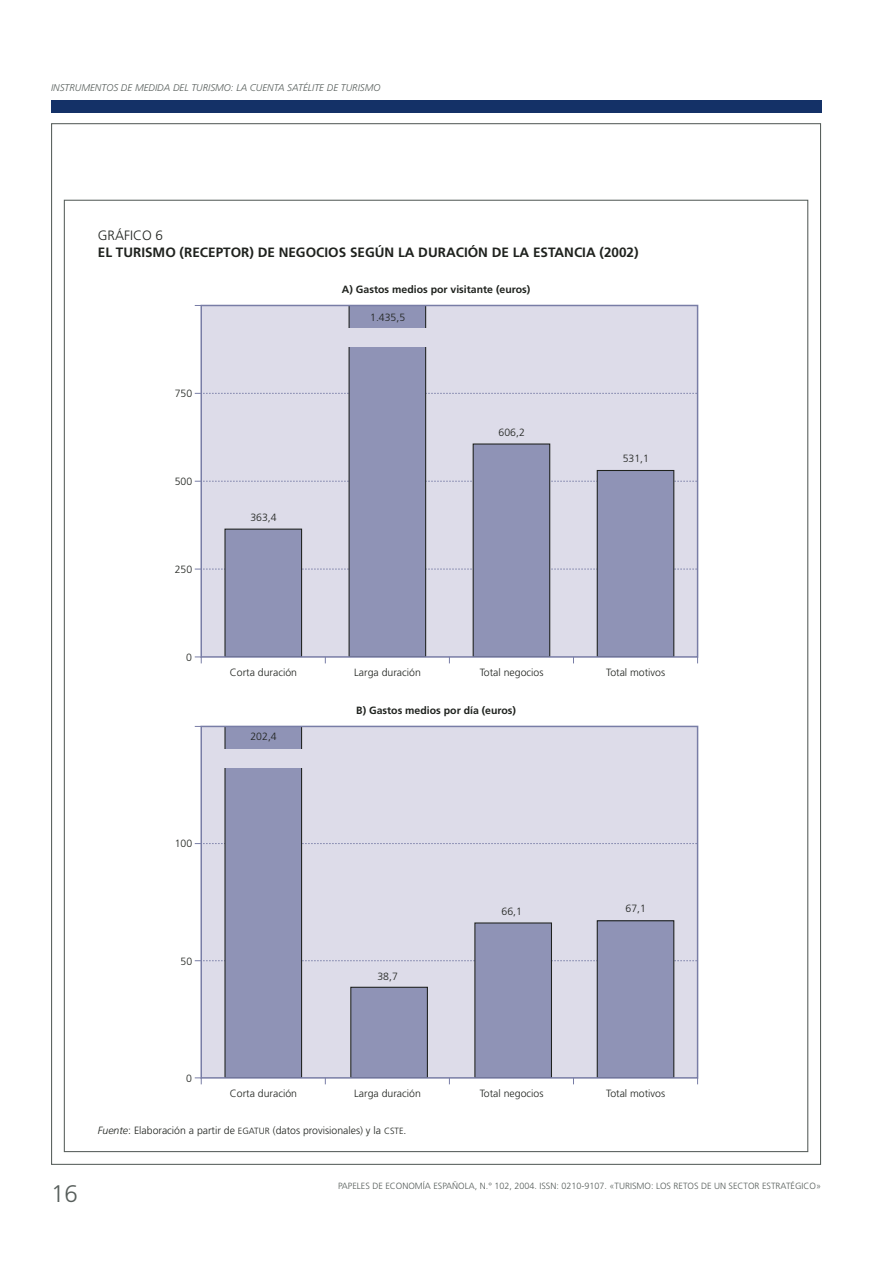
<style>
.page{position:relative;width:893px;height:1263px;background:#fff}
.page>*{position:absolute;margin:0;border:0;box-sizing:border-box;transform-origin:0 0}
.t1{font:300 24px "Frutiger";color:#575e5b}
.t2{font:700 13.5px "Frutiger";color:#1f221e}
.t3{font:300 13.5px "Frutiger";color:#1f221e}
.t4{font:300 10.5px "Frutiger";color:#1f221e}
.t5{font:700 10.5px "Frutiger";color:#1f221e}
.t6{font:italic 300 9.75px "Frutiger";color:#575e5b}
.t7{font:300 9px "Frutiger";color:#575e5b}
.s1{font-style:italic}
.s2{font-size:9px}
</style>
<div class="page">
<div style="left:51px;top:100px;width:770px;height:13px;background:#143167"></div>
<svg style="left:195px;top:305px;width:503px;height:358px;background:#bdbed3"></svg>
<svg style="left:195px;top:726px;width:503px;height:358px;background:#c2c3d6"></svg>
<div style="left:344px;top:328px;width:85px;height:19px;background:#dddce9"></div>
<div style="left:221px;top:749px;width:85px;height:18px;background:#dddce9"></div>
<p class="t6" style="left:51px;top:84px;width:331px">INSTRUMENTOS DE MEDIDA DEL TURISMO: LA CUENTA SATÉLITE DE TURISMO</p>
<p class="t3" style="left:98px;top:229px;width:67px">GRÁFICO 6</p>
<p class="t2" style="left:98px;top:247px;width:542px">EL TURISMO (RECEPTOR) DE NEGOCIOS SEGÚN LA DURACIÓN DE LA ESTANCIA (2002)</p>
<p class="t5" style="left:342px;top:285px;width:190px">A) Gastos medios por visitante (euros)</p>
<p class="t4" style="left:175px;top:389px;width:19px">750</p>
<p class="t4" style="left:175px;top:477px;width:19px">500</p>
<p class="t4" style="left:175px;top:565px;width:19px">250</p>
<p class="t4" style="left:186px;top:653px;width:7px">0</p>
<p class="t4" style="left:250px;top:513px;width:28px">363,4</p>
<p class="t4" style="left:370px;top:313px;width:37px">1.435,5</p>
<p class="t4" style="left:498px;top:428px;width:28px">606,2</p>
<p class="t4" style="left:622px;top:455px;width:28px">531,1</p>
<p class="t4" style="left:230px;top:669px;width:69px">Corta duración</p>
<p class="t4" style="left:354px;top:669px;width:68px">Larga duración</p>
<p class="t4" style="left:480px;top:669px;width:65px">Total negocios</p>
<p class="t4" style="left:606px;top:669px;width:60px">Total motivos</p>
<p class="t5" style="left:356px;top:706px;width:161px">B) Gastos medios por día (euros)</p>
<p class="t4" style="left:250px;top:732px;width:28px">202,4</p>
<p class="t4" style="left:175px;top:840px;width:19px">100</p>
<p class="t4" style="left:180px;top:957px;width:13px">50</p>
<p class="t4" style="left:186px;top:1074px;width:7px">0</p>
<p class="t4" style="left:377px;top:972px;width:22px">38,7</p>
<p class="t4" style="left:501px;top:907px;width:22px">66,1</p>
<p class="t4" style="left:625px;top:905px;width:22px">67,1</p>
<p class="t4" style="left:230px;top:1090px;width:69px">Corta duración</p>
<p class="t4" style="left:354px;top:1090px;width:68px">Larga duración</p>
<p class="t4" style="left:480px;top:1090px;width:65px">Total negocios</p>
<p class="t4" style="left:606px;top:1090px;width:60px">Total motivos</p>
<p class="t4" style="left:98px;top:1126px;width:310px"><span class="s1">Fuente</span>: Elaboración a partir de <span class="s2">EGATUR</span> (datos provisionales) y la <span class="s2">CSTE</span>.</p>
<h1 class="t1" style="left:51px;top:1184px;width:28px">16</h1>
<p class="t7" style="left:338px;top:1182px;width:484px">PAPELES DE ECONOMÍA ESPAÑOLA, N.° 102, 2004. ISSN: 0210-9107. «TURISMO: LOS RETOS DE UN SECTOR ESTRATÉGICO»</p>
</div>
